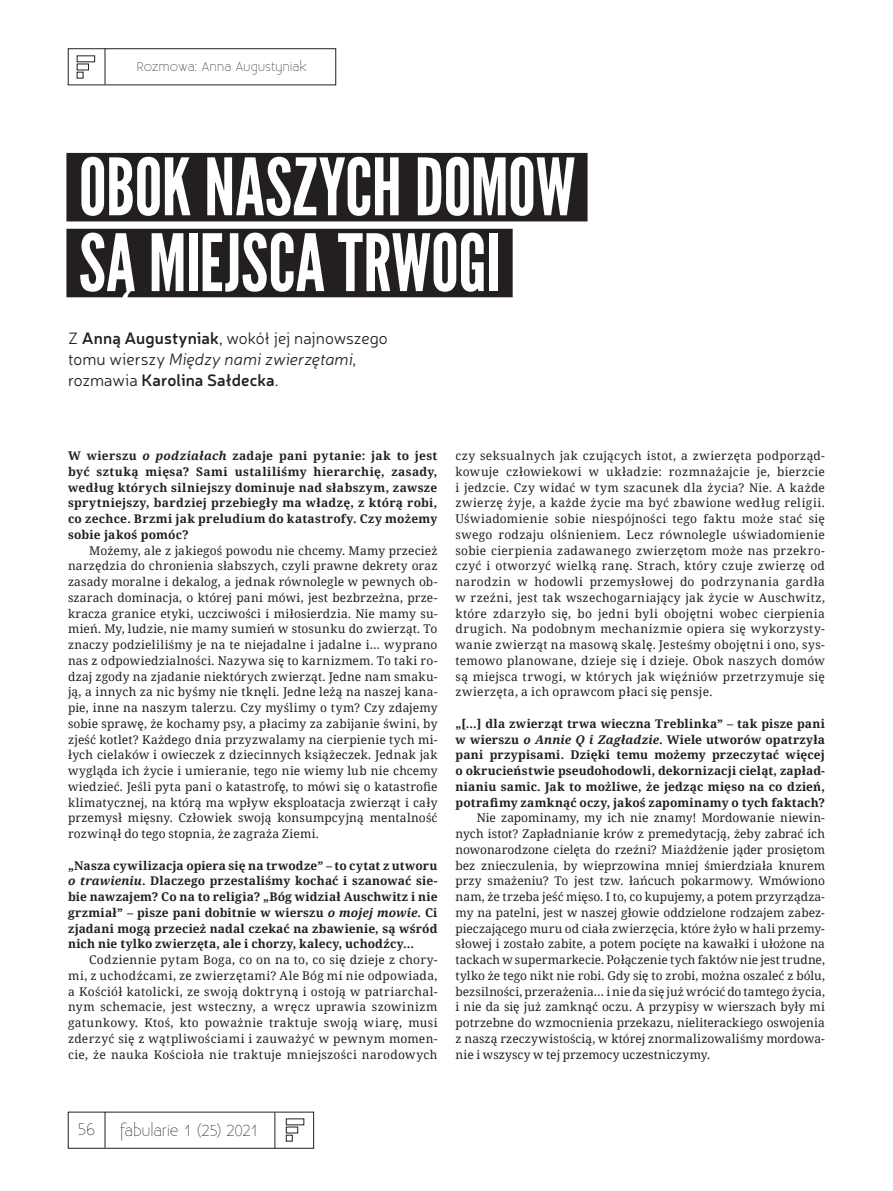
<style>
.page{position:relative;width:893px;height:1191px;background:#fff}
.page>*{position:absolute;margin:0;border:0;box-sizing:border-box;transform-origin:0 0}
.t1{font:78.75px/75.8px "League Gothic";letter-spacing:-.005em;color:#fff}
.t2{font:300 16.5px/21px "Neris";letter-spacing:.005em;color:#231f20}
.t3{font:300 16.5px "Existence";color:#231f20}
.t4{font:300 15.75px "Existence";letter-spacing:.005em;color:#231f20}
.t5{font:300 12.75px "Existence";letter-spacing:.02em;color:#231f20}
.t6{font:12px/15.8px "Noto Serif";letter-spacing:.02em;color:#231f20;text-align:justify}
.t7{font:700 12px/15.8px "Noto Serif";letter-spacing:.02em;color:#231f20;text-align:justify}
.s1{font-weight:600}
.s2{font-style:italic}
</style>
<div class="page">
<div style="left:66px;top:153px;width:522px;height:68px;background:#231f20"></div>
<div style="left:66px;top:229px;width:447px;height:68px;background:#231f20"></div>
<svg style="left:77px;top:55px;width:18px;height:23px"></svg>
<hr style="left:105px;top:48px;width:1px;height:36px;background:#231f20">
<hr style="left:275px;top:1112px;width:1px;height:36px;background:#231f20">
<svg style="left:286px;top:1118px;width:18px;height:23px"></svg>
<hr style="left:105px;top:1111px;width:1px;height:36px;background:#231f20">
<p class="t5" style="left:137px;top:60px;width:172px">Rozmowa: Anna Augustyniak</p>
<h1 class="t1" style="left:79px;top:150px;width:498px">OBOK NASZYCH DOMÓW<br>SĄ MIEJSCA TRWOGI</h1>
<h2 class="t2" style="left:68px;top:327px;width:321px">Z <span class="s1">Anną Augustyniak</span>, wokół jej najnowszego tomu wierszy <span class="s2">Między nami zwierzętami</span>, rozmawia <span class="s1">Karolina Sałdecka</span>.</h2>
<p class="t7" style="left:68px;top:447px;width:371px">W wierszu <span class="s2">o podziałach</span> zadaje pani pytanie: jak to jest być sztuką mięsa? Sami ustaliliśmy hierarchię, zasady, według których silniejszy dominuje nad słabszym, zawsze sprytniejszy, bardziej przebiegły ma władzę, z którą robi, co zechce. Brzmi jak preludium do katastrofy. Czy możemy sobie jakoś pomóc?</p>
<p class="t6" style="left:68px;top:542px;width:371px;text-indent:21px">Możemy, ale z jakiegoś powodu nie chcemy. Mamy przecież narzędzia do chronienia słabszych, czyli prawne dekrety oraz zasady moralne i dekalog, a jednak równolegle w pewnych ob&shy;szarach dominacja, o której pani mówi, jest bezbrzeżna, prze&shy;kracza granice etyki, uczciwości i miłosierdzia. Nie mamy su&shy;mień. My, ludzie, nie mamy sumień w stosunku do zwierząt. To znaczy podzieliliśmy je na te niejadalne i jadalne i… wyprano nas z odpowiedzialności. Nazywa się to karnizmem. To taki ro&shy;dzaj zgody na zjadanie niektórych zwierząt. Jedne nam smaku&shy;ją, a innych za nic byśmy nie tknęli. Jedne leżą na naszej kana&shy;pie, inne na naszym talerzu. Czy myślimy o tym? Czy zdajemy sobie sprawę, że kochamy psy, a płacimy za zabijanie świni, by zjeść kotlet? Każdego dnia przyzwalamy na cierpienie tych mi&shy;łych cielaków i owieczek z dziecinnych książeczek. Jednak jak wygląda ich życie i umieranie, tego nie wiemy lub nie chcemy wiedzieć. Jeśli pyta pani o katastrofę, to mówi się o katastrofie klimatycznej, na którą ma wpływ eksploatacja zwierząt i cały przemysł mięsny. Człowiek swoją konsumpcyjną mentalność rozwinął do tego stopnia, że zagraża Ziemi.</p>
<p class="t7" style="left:68px;top:857px;width:371px">„Nasza cywilizacja opiera się na trwodze” – to cytat z utworu <span class="s2">o trawieniu</span>. Dlaczego przestaliśmy kochać i szanować sie&shy;bie nawzajem? Co na to religia? „Bóg widział Auschwitz i nie grzmiał” – pisze pani dobitnie w wierszu <span class="s2">o mojej mowie</span>. Ci zjadani mogą przecież nadal czekać na zbawienie, są wśród nich nie tylko zwierzęta, ale i chorzy, kalecy, uchodźcy…</p>
<p class="t6" style="left:68px;top:951px;width:371px;text-indent:21px">Codziennie pytam Boga, co on na to, co się dzieje z chory&shy;mi, z uchodźcami, ze zwierzętami? Ale Bóg mi nie odpowiada, a Kościół katolicki, ze swoją doktryną i ostoją w patriarchal&shy;nym schemacie, jest wsteczny, a wręcz uprawia szowinizm gatunkowy. Ktoś, kto poważnie traktuje swoją wiarę, musi zderzyć się z wątpliwościami i zauważyć w pewnym momen&shy;cie, że nauka Kościoła nie traktuje mniejszości narodowych</p>
<p class="t6" style="left:455px;top:447px;width:371px">czy seksualnych jak czujących istot, a zwierzęta podporząd&shy;kowuje człowiekowi w układzie: rozmnażajcie je, bierzcie i jedzcie. Czy widać w tym szacunek dla życia? Nie. A każde zwierzę żyje, a każde życie ma być zbawione według religii.<br>Uświadomienie sobie niespójności tego faktu może stać się swego rodzaju olśnieniem. Lecz równolegle uświadomienie sobie cierpienia zadawanego zwierzętom może nas przekro&shy;czyć i otworzyć wielką ranę. Strach, który czuje zwierzę od narodzin w hodowli przemysłowej do podrzynania gardła w rzeźni, jest tak wszechogarniający jak życie w Auschwitz, które zdarzyło się, bo jedni byli obojętni wobec cierpienia drugich. Na podobnym mechanizmie opiera się wykorzysty&shy;wanie zwierząt na masową skalę. Jesteśmy obojętni i ono, sys&shy;temowo planowane, dzieje się i dzieje. Obok naszych domów są miejsca trwogi, w których jak więźniów przetrzymuje się zwierzęta, a ich oprawcom płaci się pensje.</p>
<p class="t7" style="left:455px;top:715px;width:371px">„[…] dla zwierząt trwa wieczna Treblinka” – tak pisze pani w wierszu <span class="s2">o Annie Q i Zagładzie</span>. Wiele utworów opatrzyła pani przypisami. Dzięki temu możemy przeczytać więcej o okrucieństwie pseudohodowli, dekornizacji cieląt, zapład&shy;nianiu samic. Jak to możliwe, że jedząc mięso na co dzień, potrafimy zamknąć oczy, jakoś zapominamy o tych faktach?</p>
<p class="t6" style="left:456px;top:809px;width:371px;text-indent:21px">Nie zapominamy, my ich nie znamy! Mordowanie niewin&shy;nych istot? Zapładnianie krów z premedytacją, żeby zabrać ich nowonarodzone cielęta do rzeźni? Miażdżenie jąder prosiętom bez znieczulenia, by wieprzowina mniej śmierdziała knurem przy smażeniu? To jest tzw. łańcuch pokarmowy. Wmówiono nam, że trzeba jeść mięso. I to, co kupujemy, a potem przyrządza&shy;my na patelni, jest w naszej głowie oddzielone rodzajem zabez&shy;pieczającego muru od ciała zwierzęcia, które żyło w hali przemy&shy;słowej i zostało zabite, a potem pocięte na kawałki i ułożone na tackach w supermarkecie. Połączenie tych faktów nie jest trudne, tylko że tego nikt nie robi. Gdy się to zrobi, można oszaleć z bólu, bezsilności, przerażenia… i nie da się już wrócić do tamtego życia, i nie da się już zamknąć oczu. A przypisy w wierszach były mi potrzebne do wzmocnienia przekazu, nieliterackiego oswojenia z naszą rzeczywistością, w której znormalizowaliśmy mordowa&shy;nie i wszyscy w tej przemocy uczestniczymy.</p>
<h2 class="t3" style="left:78px;top:1120px;width:19px">56</h2>
<h3 class="t4" style="left:121px;top:1121px;width:140px">fabularie 1 (25) 2021</h3>
</div>
